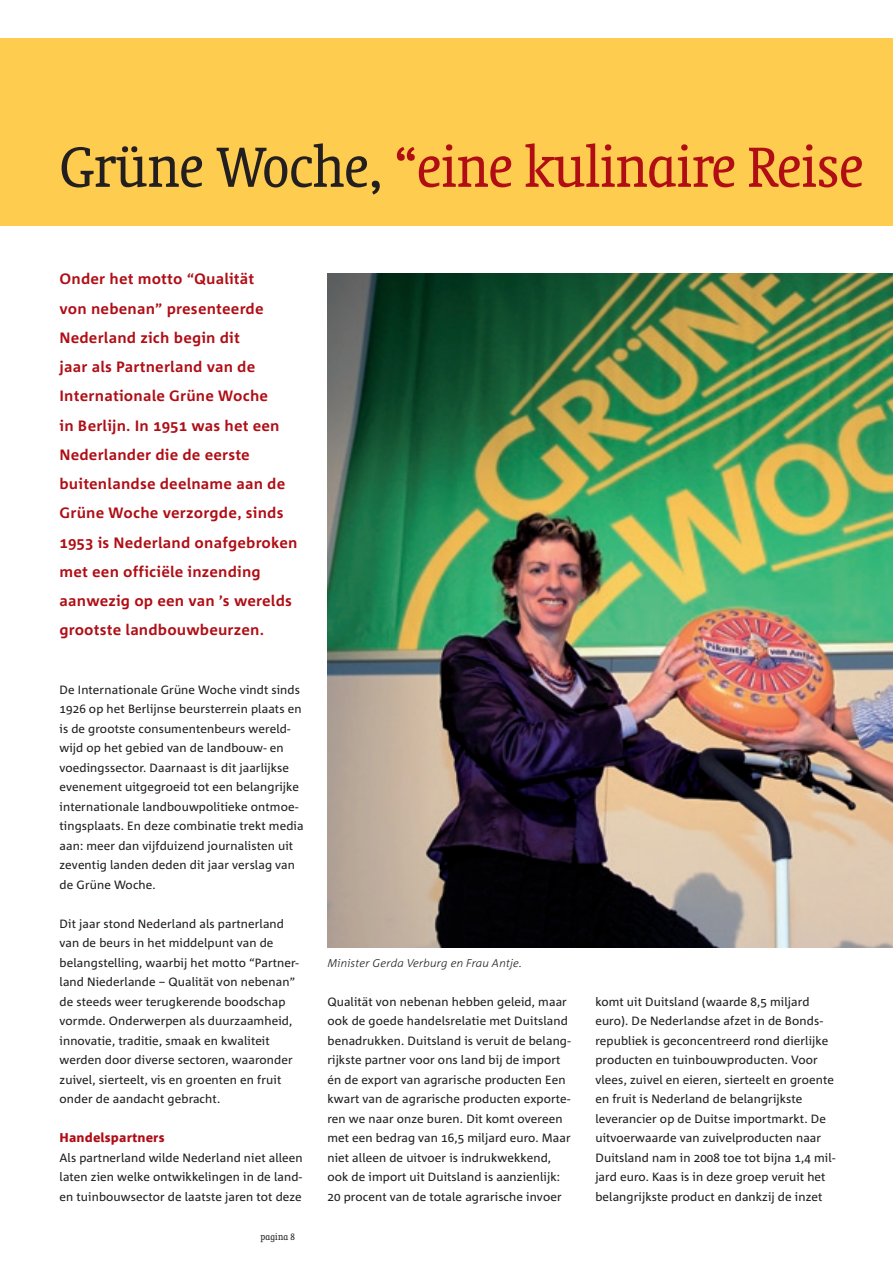
<style>
.page{position:relative;width:893px;height:1263px;background:#fff}
.page>*{position:absolute;margin:0;border:0;box-sizing:border-box;transform-origin:0 0}
.t1{font:condensed 64.5px "Oranda BT";letter-spacing:-.005em;color:#b00d15}
.t2{font:15px/29.2px "Agrofont Vet";letter-spacing:.01em;color:#b00d15}
.t3{font:800 12.75px "Agrofont";letter-spacing:.01em;color:#b00d15}
.t4{font:12px/19.5px "Agrofont Normaal";letter-spacing:.01em;color:#231f20}
.t5{font:11.25px "Agrofont Mager Cursief";letter-spacing:.01em;color:#231f20}
.t6{font:condensed 10.5px "Oranda BT";letter-spacing:.015em;color:#231f20}
.s1{color:#231f20}
</style>
<div class="page">
<div style="left:0;top:38px;width:893px;height:188px;background:#fecc4e"></div>
<img style="left:327px;top:273px;width:566px;height:674px">
<h1 class="t1" style="left:60px;top:130px;width:806px"><span class="s1">Grüne Woche,</span> “eine kulinaire Reise</h1>
<p class="t2" style="left:60px;top:265px;width:240px">Onder het motto “Qualität<br>von nebenan” presenteerde<br>Nederland zich begin dit<br>jaar als Partnerland van de<br>Internationale Grüne Woche<br>in Berlijn. In 1951 was het een<br>Nederlander die de eerste buitenlandse deelname aan de<br>Grüne Woche verzorgde, sinds<br>1953 is Nederland onafgebroken met een officiële inzending aanwezig op een van ’s werelds grootste landbouwbeurzen.</p>
<p class="t4" style="left:60px;top:680px;width:246px">De Internationale Grüne Woche vindt sinds 1926 op het Berlijnse beursterrein plaats en is de grootste consumentenbeurs wereld&shy;wijd op het gebied van de landbouw- en voedingssector. Daarnaast is dit jaarlijkse evenement uitgegroeid tot een belangrijke internationale landbouwpolitieke ontmoe&shy;tingsplaats. En deze combinatie trekt media aan: meer dan vijfduizend journalisten uit zeventig landen deden dit jaar verslag van de Grüne Woche.</p>
<p class="t4" style="left:60px;top:914px;width:241px">Dit jaar stond Nederland als partnerland van de beurs in het middelpunt van de belangstelling, waarbij het motto “Partner&shy;land Niederlande – Qualität von nebenan” de steeds weer terugkerende boodschap vormde. Onderwerpen als duurzaamheid, innovatie, traditie, smaak en kwaliteit werden door diverse sectoren, waaronder zuivel, sierteelt, vis en groenten en fruit onder de aandacht gebracht.</p>
<p class="t3" style="left:60px;top:1131px;width:107px">Handelspartners</p>
<p class="t4" style="left:60px;top:1148px;width:245px;text-align:justify">Als partnerland wilde Nederland niet alleen laten zien welke ontwikkelingen in de land&shy;en tuinbouwsector de laatste jaren tot deze</p>
<p class="t6" style="left:260px;top:1231px;width:29px">pagina</p>
<p class="t5" style="left:327px;top:957px;width:196px">Minister Gerda Verburg en Frau Antje.</p>
<p class="t4" style="left:327px;top:992px;width:245px">Qualität von nebenan hebben geleid, maar ook de goede handelsrelatie met Duitsland benadrukken. Duitsland is veruit de belang&shy;rijkste partner voor ons land bij de import én de export van agrarische producten Een kwart van de agrarische producten exporte&shy;ren we naar onze buren. Dit komt overeen met een bedrag van 16,5 miljard euro. Maar niet alleen de uitvoer is indrukwekkend, ook de import uit Duitsland is aanzienlijk:<br>20 procent van de totale agrarische invoer</p>
<p class="t4" style="left:595px;top:992px;width:241px">komt uit Duitsland (waarde 8,5 miljard euro). De Nederlandse afzet in de Bonds&shy;republiek is geconcentreerd rond dierlijke producten en tuinbouwproducten. Voor vlees, zuivel en eieren, sierteelt en groente en fruit is Nederland de belangrijkste leverancier op de Duitse importmarkt. De uitvoerwaarde van zuivelproducten naar Duitsland nam in 2008 toe tot bijna 1,4 mil&shy;jard euro. Kaas is in deze groep veruit het belangrijkste product en dankzij de inzet</p>
</div>
